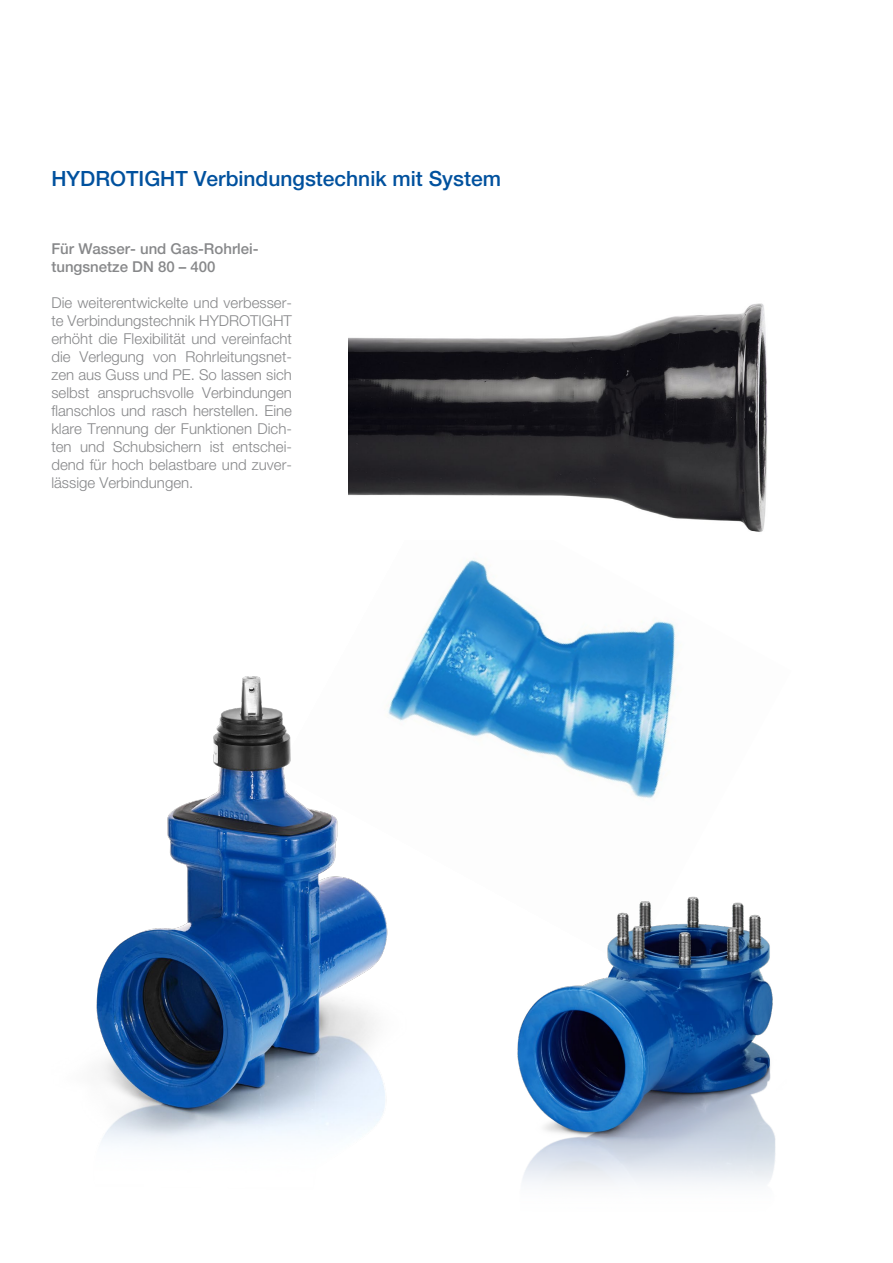
<style>
.page{position:relative;width:893px;height:1263px;background:#fff}
.page>*{position:absolute;margin:0;border:0;box-sizing:border-box;transform-origin:0 0}
.t1{font:500 21px "Helvetica Neue";color:#00519e}
.t2{font:300 15px/18px "Helvetica Neue";color:#87888a;text-align:justify}
.t3{font:500 15px/18px "Helvetica Neue";color:#87888a}
</style>
<div class="page">
<img style="left:348px;top:477px;width:328px;height:322px">
<img style="left:517px;top:896px;width:259px;height:288px">
<img style="left:349px;top:303px;width:419px;height:236px">
<img style="left:96px;top:646px;width:355px;height:498px">
<div style="left:764px;top:294px;width:15px;height:14px;background:#fff;border-radius:50%"></div>
<div style="left:763px;top:293px;width:17px;height:15px;border:2px solid #fff;border-radius:50%"></div>
<h1 class="t1" style="left:51px;top:166px;width:451px">HYDROTIGHT Verbindungstechnik mit System</h1>
<p class="t3" style="left:51px;top:240px;width:209px">Für Wasser- und Gas-Rohrlei&shy;tungsnetze DN 80 – 400</p>
<p class="t2" style="left:51px;top:293px;width:242px">Die weiterentwickelte und verbesser&shy;te Verbindungstechnik HYDROTIGHT erhöht die Flexibilität und vereinfacht die Verlegung von Rohrleitungsnet&shy;zen aus Guss und PE. So lassen sich selbst anspruchsvolle Verbindungen flanschlos und rasch herstellen. Eine klare Trennung der Funktionen Dich&shy;ten und Schubsichern ist entschei&shy;dend für hoch belastbare und zuver&shy;lässige Verbindungen.</p>
</div>
